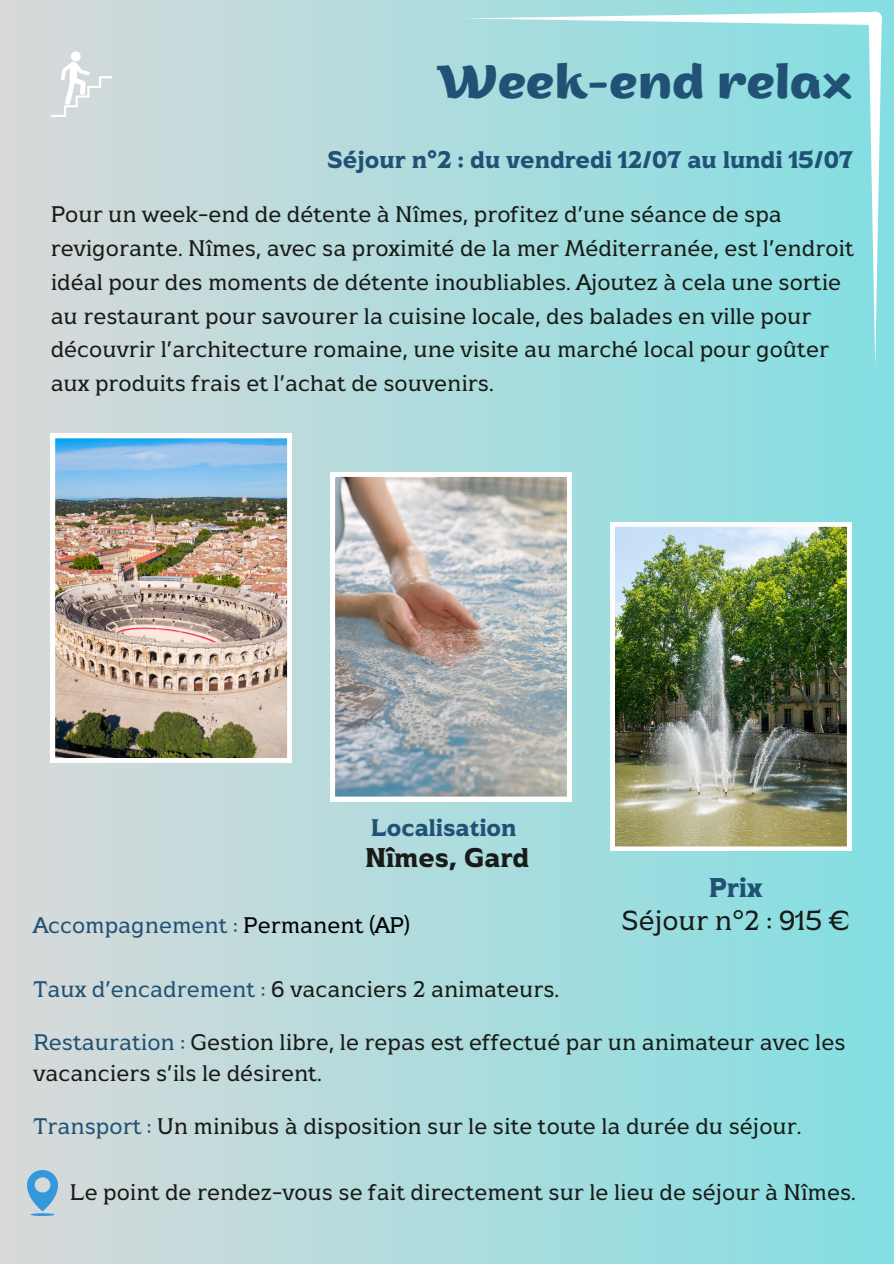
<style>
.page{position:relative;width:894px;height:1264px;background:#fff}
.page>*{position:absolute;margin:0;border:0;box-sizing:border-box;transform-origin:0 0}
.t1{font:700 46.5px "ZT Arturo";color:#215275}
.t2{font:27.45px "Atsanee";color:#181b17}
.t3{font:700 27.15px "Atsanee";color:#215275}
.t4{font:700 27px "Atsanee";color:#181b17}
.t5{font:700 24px "Atsanee";color:#215275}
.t6{font:22.5px/33.8px "Atsanee";color:#181b17}
.t7{font:22.5px "Atsanee";color:#215275}
.s1{color:#000}
.s2{color:#215275}
</style>
<div class="page">
<div style="left:0;top:0;width:893px;height:1263px;background:linear-gradient(to right,#d9d9d9,#83dee2)"></div>
<img style="left:610px;top:522px;width:241px;height:329px">
<img style="left:51px;top:434px;width:240px;height:328px">
<img style="left:330px;top:472px;width:241px;height:329px">
<img style="left:28px;top:1170px;width:29px;height:45px">
<svg style="left:868px;top:12px;width:13px;height:356px"></svg>
<svg style="left:462px;top:12px;width:421px;height:13px"></svg>
<svg style="left:51px;top:51px;width:61px;height:66px"></svg>
<h1 class="t1" style="left:437px;top:64px;width:416px">Week-end relax</h1>
<p class="t5" style="left:327px;top:149px;width:526px">Séjour n°2 : du vendredi 12/07 au lundi 15/07</p>
<p class="t6" style="left:51px;top:199px;width:804px">Pour un week-end de détente à Nîmes, profitez d’une séance de spa revigorante. Nîmes, avec sa proximité de la mer Méditerranée, est l’endroit idéal pour des moments de détente inoubliables. Ajoutez à cela une sortie au restaurant pour savourer la cuisine locale, des balades en ville pour découvrir l’architecture romaine, une visite au marché local pour goûter aux produits frais et l’achat de souvenirs.</p>
<p class="t5" style="left:371px;top:816px;width:147px">Localisation</p>
<p class="t4" style="left:365px;top:845px;width:165px">Nîmes, Gard</p>
<p class="t7" style="left:34px;top:914px;width:378px">Accompagnement : <span class="s1">Permanent (AP)</span></p>
<h4 class="t6" style="left:34px;top:973px;width:527px"><span class="s2">Taux d’encadrement :</span> 6 vacanciers 2 animateurs.</h4>
<h4 class="t3" style="left:709px;top:875px;width:55px">Prix</h4>
<p class="t2" style="left:621px;top:907px;width:230px">Séjour n°2 : 915 €</p>
<h2 class="t6" style="left:34px;top:1027px;width:813px;line-height:31.5px"><span class="s2">Restauration :</span> Gestion libre, le repas est effectué par un animateur avec les vacanciers s’ils le désirent.</h2>
<h2 class="t6" style="left:34px;top:1110px;width:769px"><span class="s2">Transport :</span> Un minibus à disposition sur le site toute la durée du séjour.</h2>
<h3 class="t6" style="left:70px;top:1175px;width:787px">Le point de rendez-vous se fait directement sur le lieu de séjour à Nîmes.</h3>
</div>
